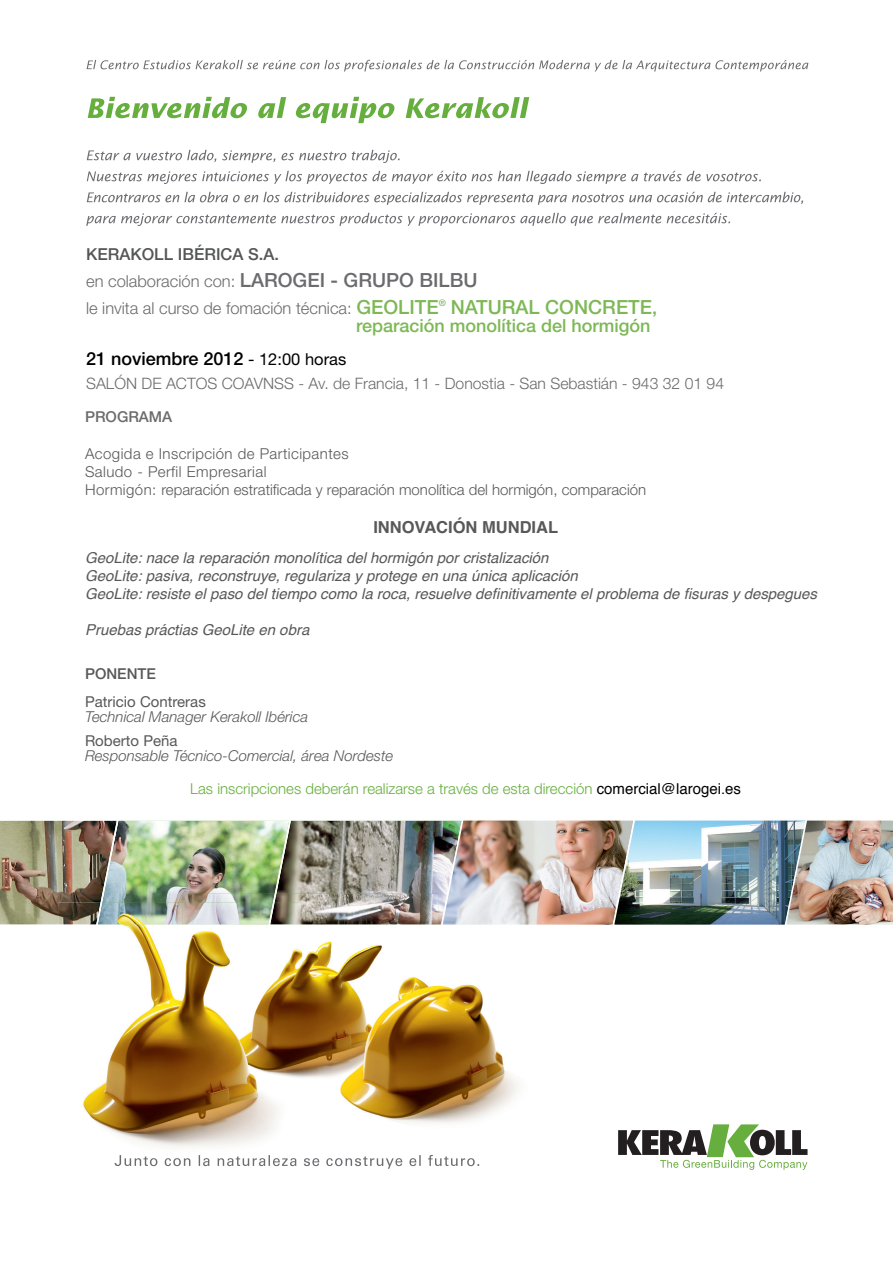
<style>
.page{position:relative;width:893px;height:1263px;background:#fff}
.page>*{position:absolute;margin:0;border:0;box-sizing:border-box;transform-origin:0 0}
.t1{font:500 18px "Helvetica Neue LT Std";color:#7db855}
.t2{font:500 18px "Helvetica Neue LT Std";color:#000}
.t3{font:300 16.5px "Helvetica Neue LT Std";color:#6b6b6e}
.t4{font:500 16.5px "Helvetica Neue LT Std";color:#545557}
.t5{font:700 16.5px "Helvetica";color:#57585a}
.t6{font:300 15.75px "Helvetica Neue LT Std";color:#6b6b6e}
.t7{font:italic 15px "Helvetica";color:#57585a}
.t8{font:300 15px "Helvetica Neue LT Std";letter-spacing:.005em;color:#57585a}
.t9{font:300 15px "Helvetica Neue LT Std";color:#66ae3d}
.t10{font:italic 300 15px "Helvetica Neue LT Std";color:#57585a}
.t11{font:300 15px "Helvetica Neue LT Std";letter-spacing:.03em;color:#57585a}
.t12{font:15px "Helvetica Neue LT Std";color:#57585a}
.t13{font:500 15px "Helvetica Neue LT Std";color:#6b6b6e}
.t14{font:500 15px "Helvetica Neue LT Std";color:#57585a}
.s1{font-weight:500;font-size:19.5px}
.s2{font-weight:500;font-size:19.5px;color:#7db855}
.s3{font-weight:500;font-size:18px;color:#7db855}
.s4{font-weight:400;font-size:16.5px}
.s5{font-family:"Helvetica";font-weight:400;color:#000}
</style>
<div class="page">
<svg style="left:86px;top:213px;width:644px;height:13px"></svg>
<svg style="left:87px;top:192px;width:716px;height:13px"></svg>
<svg style="left:87px;top:171px;width:674px;height:13px"></svg>
<svg style="left:87px;top:150px;width:313px;height:13px"></svg>
<svg style="left:88px;top:97px;width:441px;height:26px"></svg>
<svg style="left:87px;top:60px;width:721px;height:11px"></svg>
<img style="left:302px;top:949px;width:16px;height:129px">
<img style="left:0;top:820px;width:893px;height:105px">
<img style="left:431px;top:984px;width:87px;height:182px">
<img style="left:318px;top:941px;width:120px;height:198px">
<img style="left:83px;top:926px;width:219px;height:239px">
<img style="left:102px;top:903px;width:166px;height:21px">
<img style="left:102px;top:924px;width:80px;height:2px">
<img style="left:59px;top:903px;width:43px;height:22px">
<img style="left:268px;top:903px;width:34px;height:22px">
<svg style="left:618px;top:1124px;width:189px;height:46px"></svg>
<svg style="left:115px;top:1155px;width:364px;height:14px"></svg>
<p class="t4" style="left:86px;top:244px;width:194px">KERAKOLL IBÉRICA S.A.</p>
<p class="t3" style="left:86px;top:271px;width:393px">en colaboración con: <span class="s1">LAROGEI - GRUPO BILBU</span></p>
<p class="t3" style="left:86px;top:298px;width:572px">le invita al curso de fomación técnica: <span class="s2">GEOLITE</span><sup>®</sup> <span class="s2">NATURAL CONCRETE</span><span class="s3">,</span></p>
<p class="t1" style="left:356px;top:315px;width:296px">reparación monolítica del hormigón</p>
<p class="t2" style="left:86px;top:348px;width:262px">21 noviembre 2012 <span class="s4">- 12:00 horas</span></p>
<p class="t6" style="left:86px;top:374px;width:639px">SALÓN DE ACTOS COAVNSS - Av. de Francia, 11 - Donostia - San Sebastián - 943 32 01 94</p>
<p class="t13" style="left:85px;top:407px;width:89px">PROGRAMA</p>
<p class="t11" style="left:85px;top:445px;width:265px">Acogida e Inscripción de Participantes</p>
<p class="t11" style="left:85px;top:463px;width:183px">Saludo - Perfil Empresarial</p>
<p class="t8" style="left:85px;top:481px;width:563px">Hormigón: reparación estratificada y reparación monolítica del hormigón, comparación</p>
<p class="t5" style="left:373px;top:514px;width:186px">INNOVACIÓN MUNDIAL</p>
<p class="t7" style="left:85px;top:546px;width:465px">GeoLite: nace la reparación monolítica del hormigón por cristalización</p>
<p class="t7" style="left:85px;top:564px;width:494px">GeoLite: pasiva, reconstruye, regulariza y protege en una única aplicación</p>
<p class="t7" style="left:85px;top:582px;width:733px">GeoLite: resiste el paso del tiempo como la roca, resuelve definitivamente el problema de fisuras y despegues</p>
<p class="t7" style="left:85px;top:618px;width:226px">Pruebas práctias GeoLite en obra</p>
<p class="t14" style="left:85px;top:665px;width:72px">PONENTE</p>
<p class="t12" style="left:85px;top:693px;width:122px">Patricio Contreras</p>
<p class="t10" style="left:85px;top:708px;width:225px">Technical Manager Kerakoll Ibérica</p>
<p class="t12" style="left:85px;top:732px;width:94px">Roberto Peña</p>
<p class="t10" style="left:85px;top:747px;width:310px">Responsable Técnico-Comercial, área Nordeste</p>
<p class="t9" style="left:190px;top:780px;width:552px">Las inscripciones deberán realizarse a través de esta dirección <span class="s5">comercial@larogei.es</span></p>
</div>
